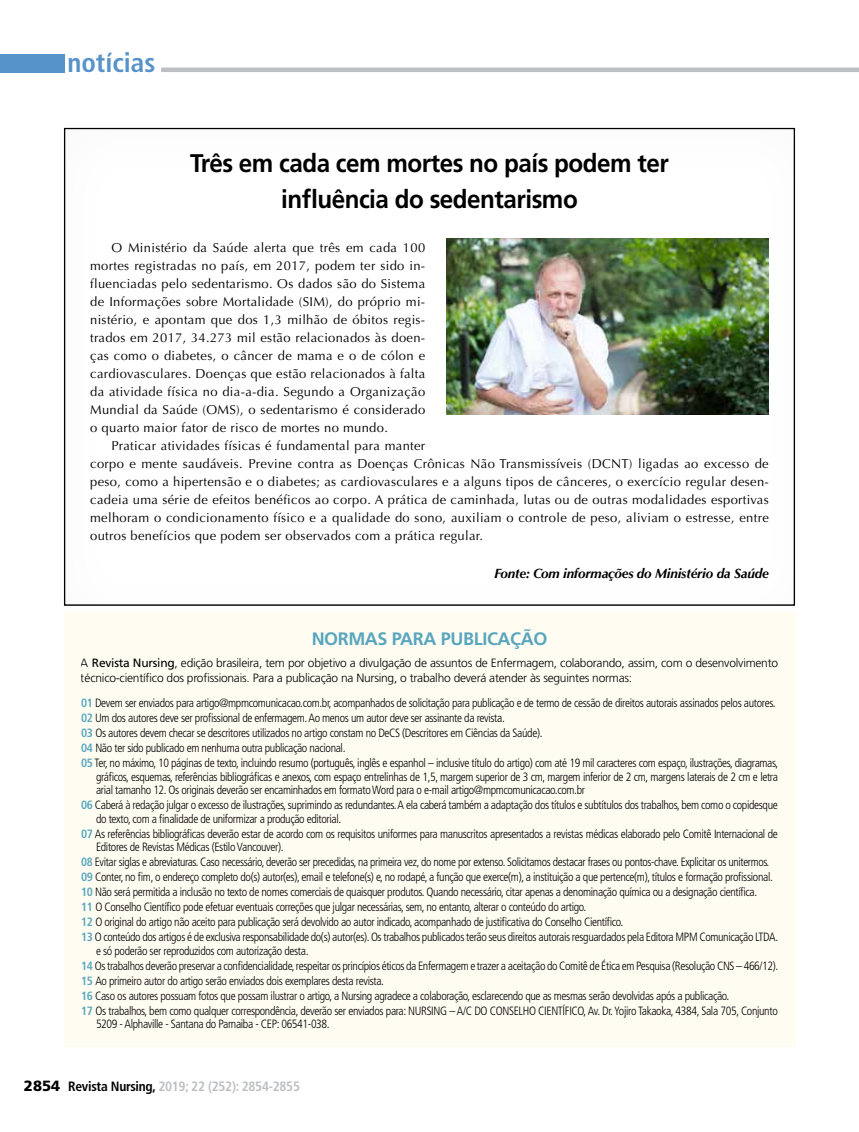
<style>
.page{position:relative;width:859px;height:1132px;background:#fff}
.page>*{position:absolute;margin:0;border:0;box-sizing:border-box;transform-origin:0 0}
.t1{font:700 condensed 27px "Frutiger LT Std";color:#5693c9}
.t2{font:700 25.5px/36px "Frutiger LT Std";letter-spacing:-.02em;color:#000;text-align:center;scale:.95 1}
.t3{font:700 18px "Frutiger LT Std";letter-spacing:-.02em;color:#59a8c8}
.t4{font:700 condensed 13.5px "Frutiger LT Std";letter-spacing:-.02em;color:#bcbec0}
.t5{font:italic 700 13.5px "Optima LT Std";letter-spacing:-.015em;color:#000}
.t6{font:12.9px/18px "Optima LT Std";letter-spacing:.025em;color:#000;text-align:justify}
.t7{font:300 condensed 12px/15px "Frutiger LT Std";letter-spacing:-.03em;color:#000}
.t8{font:300 condensed 12px/15px "Frutiger LT Std";letter-spacing:-.03em;color:#000;scale:.96 1}
.t9{font:300 12px/14.4px "Frutiger LT Std";letter-spacing:-.02em;color:#000}
.s1{font-weight:400}
.s2{font-weight:700;color:#59a8c8}
.s3{font-weight:900;font-stretch:normal;font-size:14.85px;color:#000}
.s4{color:#000}
</style>
<div class="page">
<div style="left:0;top:54px;width:65px;height:18px;background:#5693c9"></div>
<hr style="left:161px;top:68px;width:698px;height:4px;background:#bcbec0">
<img style="left:446px;top:239px;width:323px;height:175px">
<div style="left:64px;top:612px;width:731px;height:434px;background:#fffdf2"></div>
<h1 class="t1" style="left:67px;top:47px;width:90px">notícias</h1>
<h2 class="t2" style="left:190px;top:145px;width:505px">Três em cada cem mortes no país podem ter influência do sedentarismo</h2>
<p class="t6" style="left:90px;top:239px;width:337px;text-indent:21px">O Ministério da Saúde alerta que três em cada 100 mortes registradas no país, em 2017, podem ter sido in&shy;fluenciadas pelo sedentarismo. Os dados são do Sistema de Informações sobre Mortalidade (SIM), do próprio mi&shy;nistério, e apontam que dos 1,3 milhão de óbitos regis&shy;trados em 2017, 34.273 mil estão relacionados às doen&shy;ças como o diabetes, o câncer de mama e o de cólon e cardiovasculares. Doenças que estão relacionados à falta da atividade física no dia-a-dia. Segundo a Organização Mundial da Saúde (OMS), o sedentarismo é considerado o quarto maior fator de risco de mortes no mundo.</p>
<p class="t6" style="left:90px;top:437px;width:680px;text-align:left;text-indent:21px">Praticar atividades físicas é fundamental para manter<br>corpo e mente saudáveis. Previne contra as Doenças Crônicas Não Transmissíveis (DCNT) ligadas ao excesso de peso, como a hipertensão e o diabetes; as cardiovasculares e a alguns tipos de cânceres, o exercício regular desen&shy;cadeia uma série de efeitos benéficos ao corpo. A prática de caminhada, lutas ou de outras modalidades esportivas melhoram o condicionamento físico e a qualidade do sono, auxiliam o controle de peso, aliviam o estresse, entre outros benefícios que podem ser observados com a prática regular.</p>
<p class="t5" style="left:494px;top:565px;width:276px">Fonte: Com informações do Ministério da Saúde</p>
<h3 class="t3" style="left:311px;top:627px;width:238px">NORMAS PARA PUBLICAÇÃO</h3>
<p class="t9" style="left:81px;top:655px;width:699px">A <span class="s1">Revista Nursing</span>, edição brasileira, tem por objetivo a divulgação de assuntos de Enfermagem, colaborando, assim, com o desenvolvimento técnico-científico dos profissionais. Para a publicação na Nursing, o trabalho deverá atender às seguintes normas:</p>
<p class="t7" style="left:81px;top:695px;width:699px"><span class="s2">01</span> Devem ser enviados para artigo@mpmcomunicacao.com.br, acompanhados de solicitação para publicação e de termo de cessão de direitos autorais assinados pelos autores.<br><span class="s2">02</span> Um dos autores deve ser profissional de enfermagem. Ao menos um autor deve ser assinante da revista.<br><span class="s2">03</span> Os autores devem checar se descritores utilizados no artigo constam no DeCS (Descritores em Ciências da Saúde).<br><span class="s2">04</span> Não ter sido publicado em nenhuma outra publicação nacional.<br><span class="s2">05</span> Ter, no máximo, 10 páginas de texto, incluindo resumo (português, inglês e espanhol – inclusive título do artigo) com até 19 mil caracteres com espaço, ilustrações, diagramas,</p>
<p class="t7" style="left:96px;top:769px;width:683px;line-height:13.5px">gráficos, esquemas, referências bibliográficas e anexos, com espaço entrelinhas de 1,5, margem superior de 3 cm, margem inferior de 2 cm, margens laterais de 2 cm e letra arial tamanho 12. Os originais deverão ser encaminhados em formato Word para o e-mail artigo@mpmcomunicacao.com.br</p>
<p class="t7" style="left:96px;top:798px;width:683px;line-height:13.5px;text-indent:-15px"><span class="s2">06</span> Caberá à redação julgar o excesso de ilustrações, suprimindo as redundantes. A ela caberá também a adaptação dos títulos e subtítulos dos trabalhos, bem como o copidesque do texto, com a finalidade de uniformizar a produção editorial.</p>
<p class="t7" style="left:96px;top:826px;width:683px;line-height:13.5px;text-indent:-15px"><span class="s2">07</span> As referências bibliográficas deverão estar de acordo com os requisitos uniformes para manuscritos apresentados a revistas médicas elaborado pelo Comitê Internacional de<br>Editores de Revistas Médicas (Estilo Vancouver).</p>
<p class="t8" style="left:81px;top:854px;width:728px"><span class="s2">08</span> Evitar siglas e abreviaturas. Caso necessário, deverão ser precedidas, na primeira vez, do nome por extenso. Solicitamos destacar frases ou pontos-chave. Explicitar os unitermos.<br><span class="s2">09</span> Conter, no fim, o endereço completo do(s) autor(es), email e telefone(s) e, no rodapé, a função que exerce(m), a instituição a que pertence(m), títulos e formação profissional.<br><span class="s2">10</span> Não será permitida a inclusão no texto de nomes comerciais de quaisquer produtos. Quando necessário, citar apenas a denominação química ou a designação científica.<br><span class="s2">11</span> O Conselho Científico pode efetuar eventuais correções que julgar necessárias, sem, no entanto, alterar o conteúdo do artigo.<br><span class="s2">12</span> O original do artigo não aceito para publicação será devolvido ao autor indicado, acompanhado de justificativa do Conselho Científico.<br><span class="s2">13</span> O conteúdo dos artigos é de exclusiva responsabilidade do(s) autor(es). Os trabalhos publicados terão seus direitos autorais resguardados pela Editora MPM Comunicação LTDA.</p>
<p class="t7" style="left:81px;top:942px;width:699px;text-indent:15px">e só poderão ser reproduzidos com autorização desta.<br><span class="s2">14</span> Os trabalhos deverão preservar a confidencialidade, respeitar os princípios éticos da Enfermagem e trazer a aceitação do Comitê de Ética em Pesquisa (Resolução CNS – 466/12).<br><span class="s2">15</span> Ao primeiro autor do artigo serão enviados dois exemplares desta revista.<br><span class="s2">16</span> Caso os autores possuam fotos que possam ilustrar o artigo, a Nursing agradece a colaboração, esclarecendo que as mesmas serão devolvidas após a publicação.<br><span class="s2">17</span> Os trabalhos, bem como qualquer correspondência, deverão ser enviados para: NURSING – A/C DO CONSELHO CIENTÍFICO, Av. Dr. Yojiro Takaoka, 4384, Sala 705, Conjunto</p>
<p class="t7" style="left:96px;top:1016px;width:235px">5209 - Alphaville - Santana do Parnaiba - CEP: 06541-038.</p>
<p class="t4" style="left:24px;top:1077px;width:277px"><span class="s3">2854</span> <span class="s4">Revista Nursing,</span> 2019; 22 (252): 2854-2855</p>
</div>
